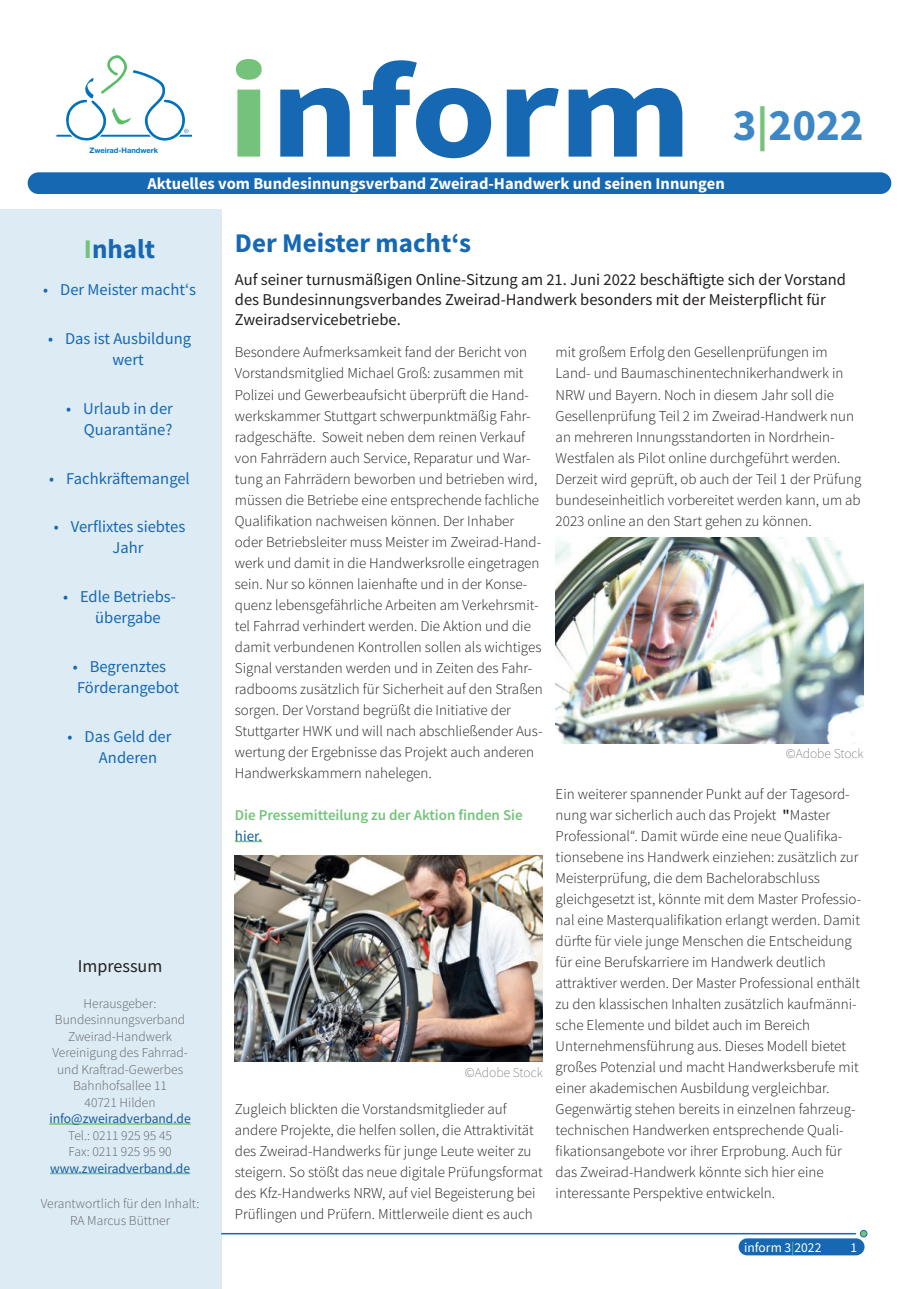
<style>
.page{position:relative;width:919px;height:1289px;background:#fff}
.page>*{position:absolute;margin:0;border:0;box-sizing:border-box;transform-origin:0 0}
.t1{font:700 135px "Source Sans Pro";color:#1668b3;scale:1.15 1}
.t2{font:700 45px "Source Sans Pro";color:#3d87c7}
.t3{font:700 27px "Source Sans Pro";color:#1668b3}
.t4{font:18px "Source Sans Pro";color:#231f20}
.t5{font:16.5px/19.8px "Source Sans Pro";color:#231f20}
.t6{font:16.5px/21px "Source Sans Pro";color:#1668b3}
.t7{font:700 16.5px "Source Sans Pro";color:#fff}
.t8{font:300 15px/21px "Source Sans Pro";color:#231f20}
.t9{font:600 15px "Source Sans Pro";color:#75c37b}
.t10{font:15px "Source Sans Pro";color:#175d9e}
.t11{font:300 13.5px/16.5px "Source Sans Pro";color:#636366;text-align:center}
.t12{font:13.5px "Source Sans Pro";color:#175d9e}
.t13{font:200 13.5px "Source Sans Pro";color:#636366}
.t14{font:13.5px "Source Sans Pro";color:#fff}
.t15{font:700 7.5px "Helvetica Neue";color:#0072bc}
.s1{color:#75c37b}
.s2{font-weight:600}
</style>
<div class="page">
<div style="left:28px;top:172px;width:863px;height:22px;background:#1668b3;border-radius:11px"></div>
<div style="left:0;top:210px;width:221px;height:1078px;background:#dcebf4"></div>
<hr style="left:49px;top:1123px;width:142px;height:1px;background:#75c37b">
<hr style="left:50px;top:1172px;width:140px;height:2px;background:#75c37b">
<div style="left:738px;top:1238px;width:126px;height:17px;background:#1668b3;border-radius:9px"></div>
<svg style="left:861px;top:1231px;width:4px;height:4px"></svg>
<div style="left:859px;top:1229px;width:8px;height:8px;border:1px solid #1668b3;border-radius:50%"></div>
<hr style="left:221px;top:1232px;width:634px;height:2px;background:#1668b3">
<hr style="left:235px;top:840px;width:27px;height:2px;background:#75c37b">
<img style="left:235px;top:855px;width:308px;height:206px">
<img style="left:555px;top:538px;width:308px;height:205px">
<svg style="left:56px;top:55px;width:136px;height:86px"></svg>
<p class="t15" style="left:89px;top:146px;width:70px">Zweirad-Handwerk</p>
<h1 class="t1" style="left:227px;top:55px;width:405px"><span class="s1">i</span>nform</h1>
<p class="t7" style="left:147px;top:177px;width:578px">Aktuelles vom Bundesinnungsverband Zweirad-Handwerk und seinen Innungen</p>
<h2 class="t2" style="left:732px;top:106px;width:132px">3<span class="s1">|</span>2022</h2>
<h3 class="t3" style="left:84px;top:237px;width:73px"><span class="s1">I</span>nhalt</h3>
<p class="t6" style="left:43px;top:280px;width:154px">• Der Meister macht‘s</p>
<p class="t6" style="left:112px;top:329px;width:80px;text-indent:-64px">• Das ist Ausbildung wert</p>
<p class="t6" style="left:66px;top:399px;width:108px;text-align:right">• Urlaub in der<br>Quarantäne?</p>
<p class="t6" style="left:49px;top:469px;width:142px">• Fachkräftemangel</p>
<p class="t6" style="left:113px;top:517px;width:74px;text-indent:-59px">• Verflixtes siebtes<br>Jahr</p>
<p class="t6" style="left:95px;top:587px;width:82px;text-indent:-32px">• Edle Betriebs&shy;übergabe</p>
<p class="t6" style="left:73px;top:657px;width:108px">• Begrenztes<br>Förderangebot</p>
<p class="t6" style="left:99px;top:727px;width:74px;text-indent:-31px">• Das Geld der<br>Anderen</p>
<p class="t4" style="left:78px;top:958px;width:86px">Impressum</p>
<p class="t11" style="left:52px;top:996px;width:137px">Herausgeber:<br>Bundesinnungsverband<br>Zweirad-Handwerk<br>Vereinigung des Fahrrad&shy;und Kraftrad-Gewerbes<br>Bahnhofsallee 11<br>40721 Hilden</p>
<p class="t12" style="left:49px;top:1113px;width:143px">info@zweiradverband.de</p>
<p class="t11" style="left:68px;top:1128px;width:105px;text-align:left">Tel.: 0211 925 95 45<br>Fax: 0211 925 95 90</p>
<p class="t12" style="left:50px;top:1162px;width:141px">www.zweiradverband.de</p>
<p class="t11" style="left:41px;top:1196px;width:160px">Verantwortlich für den Inhalt:<br>RA Marcus Büttner</p>
<h3 class="t3" style="left:235px;top:224px;width:238px">Der Meister macht‘s</h3>
<p class="t5" style="left:235px;top:270px;width:612px">Auf seiner turnusmäßigen Online-Sitzung am 21. Juni 2022 beschäftigte sich der Vorstand des Bundesinnungsverbandes Zweirad-Handwerk besonders mit der Meisterpflicht für<br>Zweiradservicebetriebe.</p>
<p class="t8" style="left:235px;top:343px;width:309px">Besondere Aufmerksamkeit fand der Bericht von Vorstandsmitglied Michael Groß: zusammen mit Polizei und Gewerbeaufsicht überprüft die Hand&shy;werkskammer Stuttgart schwerpunktmäßig Fahr&shy;radgeschäfte. Soweit neben dem reinen Verkauf von Fahrrädern auch Service, Reparatur und War&shy;tung an Fahrrädern beworben und betrieben wird, müssen die Betriebe eine entsprechende fachliche Qualifikation nachweisen können. Der Inhaber oder Betriebsleiter muss Meister im Zweirad-Hand&shy;werk und damit in die Handwerksrolle eingetragen sein. Nur so können laienhafte und in der Konse&shy;quenz lebensgefährliche Arbeiten am Verkehrsmit&shy;tel Fahrrad verhindert werden. Die Aktion und die damit verbundenen Kontrollen sollen als wichtiges Signal verstanden werden und in Zeiten des Fahr&shy;radbooms zusätzlich für Sicherheit auf den Straßen sorgen. Der Vorstand begrüßt die Initiative der Stuttgarter HWK und will nach abschließender Aus&shy;wertung der Ergebnisse das Projekt auch anderen Handwerkskammern nahelegen.</p>
<p class="t9" style="left:235px;top:804px;width:289px">Die Pressemitteilung zu der Aktion finden Sie</p>
<p class="t10" style="left:235px;top:829px;width:29px">hier.</p>
<p class="t8" style="left:555px;top:342px;width:307px">mit großem Erfolg den Gesellenprüfungen im Land- und Baumaschinentechnikerhandwerk in NRW und Bayern. Noch in diesem Jahr soll die Gesellenprüfung Teil 2 im Zweirad-Handwerk nun an mehreren Innungsstandorten in Nordrhein-Westfalen als Pilot online durchgeführt werden.<br>Derzeit wird geprüft, ob auch der Teil 1 der Prüfung bundeseinheitlich vorbereitet werden kann, um ab 2023 online an den Start gehen zu können.</p>
<p class="t13" style="left:785px;top:748px;width:79px">©Adobe Stock</p>
<p class="t8" style="left:555px;top:783px;width:307px">Ein weiterer spannender Punkt auf der Tagesord&shy;nung war sicherlich auch das Projekt <span class="s2">"</span>Master Professional“. Damit würde eine neue Qualifika&shy;tionsebene ins Handwerk einziehen: zusätzlich zur Meisterprüfung, die dem Bachelorabschluss gleichgesetzt ist, könnte mit dem Master Professio&shy;nal eine Masterqualifikation erlangt werden. Damit dürfte für viele junge Menschen die Entscheidung für eine Berufskarriere im Handwerk deutlich attraktiver werden. Der Master Professional enthält zu den klassischen Inhalten zusätzlich kaufmänni&shy;sche Elemente und bildet auch im Bereich Unternehmensführung aus. Dieses Modell bietet großes Potenzial und macht Handwerksberufe mit einer akademischen Ausbildung vergleichbar.<br>Gegenwärtig stehen bereits in einzelnen fahrzeug&shy;technischen Handwerken entsprechende Quali&shy;fikationsangebote vor ihrer Erprobung. Auch für das Zweirad-Handwerk könnte sich hier eine interessante Perspektive entwickeln.</p>
<p class="t13" style="left:465px;top:1066px;width:79px">©Adobe Stock</p>
<p class="t8" style="left:235px;top:1099px;width:309px">Zugleich blickten die Vorstandsmitglieder auf andere Projekte, die helfen sollen, die Attraktivität des Zweirad-Handwerks für junge Leute weiter zu steigern. So stößt das neue digitale Prüfungsformat des Kfz-Handwerks NRW, auf viel Begeisterung bei Prüflingen und Prüfern. Mittlerweile dient es auch</p>
<p class="t14" style="left:744px;top:1241px;width:79px">inform 3<span class="s1">|</span>2022</p>
<p class="t14" style="left:850px;top:1241px;width:8px">1</p>
</div>
